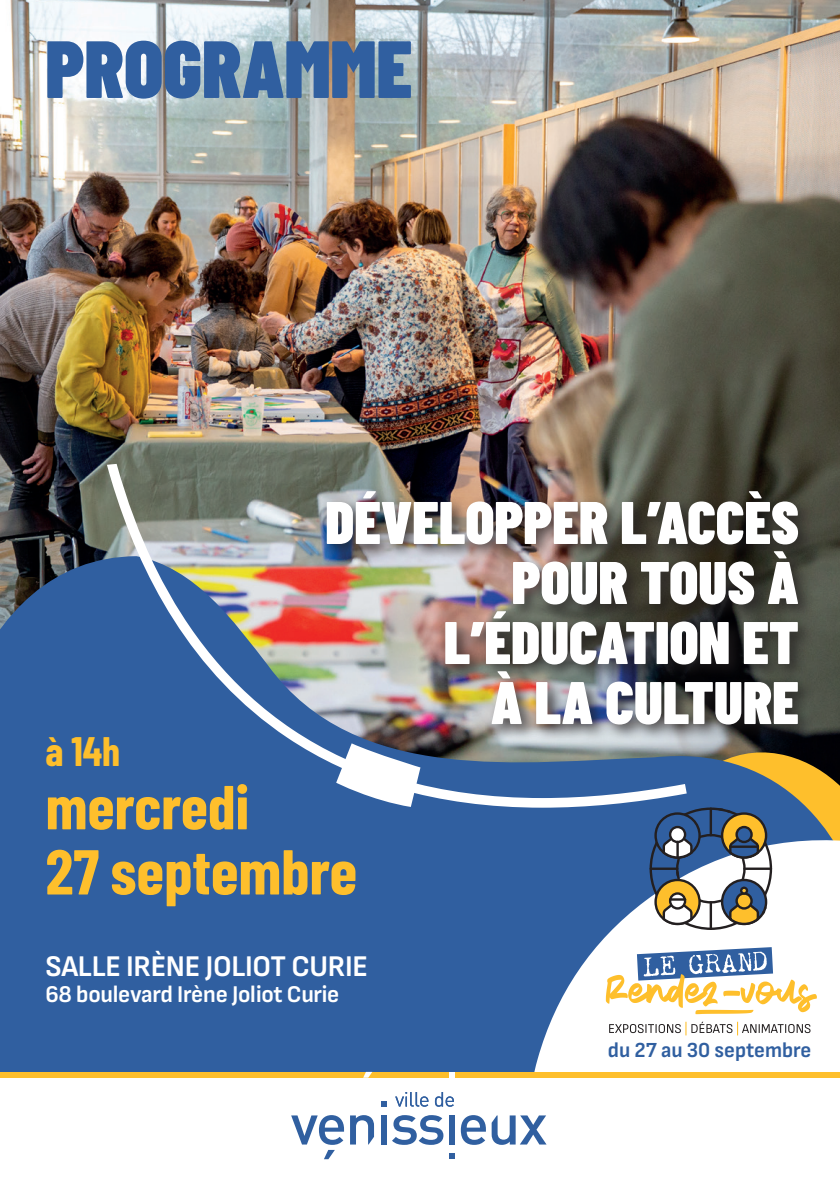
<style>
.page{position:relative;width:840px;height:1191px;background:#fff}
.page>*{position:absolute;margin:0;border:0;box-sizing:border-box;transform-origin:0 0}
.t1{font:900 81px "Barlow Condensed";color:#305fa0}
.t2{font:700 63.2px "Barlow Condensed";color:#febf2c}
.t3{font:700 62px "Barlow Condensed";color:#febf2c}
.t4{font:900 60px/60px "Barlow Condensed";color:#fff;text-align:right}
.t5{font:700 40.2px "Barlow Condensed";color:#febf2c}
.t6{font:700 semi-condensed 30px "Sofia Sans";letter-spacing:-.01em;color:#fff}
.t7{font:700 semi-condensed 24px "Sofia Sans";letter-spacing:-.01em;color:#fff}
.t8{font:700 semi-condensed 21.4px "Sofia Sans";color:#305fa0}
</style>
<div class="page">
<img style="left:0;top:0;width:839px;height:556px">
<div style="left:0;top:556px;width:839px;height:522px;background:#305fa0"></div>
<img style="left:107px;top:464px;width:579px;height:343px">
<svg style="left:336px;top:743px;width:84px;height:64px"></svg>
<div style="left:351px;top:794px;width:174px;height:284px;background:#305fa0"></div>
<svg style="left:525px;top:602px;width:314px;height:476px"></svg>
<div style="left:0;top:1072px;width:839px;height:5px;background:#febf2c"></div>
<svg style="left:291px;top:1115px;width:53px;height:29px"></svg>
<svg style="left:350px;top:1115px;width:24px;height:29px"></svg>
<div style="left:381px;top:1115px;width:6px;height:29px;background:#305fa0"></div>
<svg style="left:392px;top:1115px;width:51px;height:29px"></svg>
<div style="left:448px;top:1115px;width:6px;height:29px;background:#305fa0"></div>
<svg style="left:460px;top:1115px;width:25px;height:29px"></svg>
<svg style="left:491px;top:1115px;width:55px;height:29px"></svg>
<svg style="left:395px;top:1092px;width:33px;height:14px"></svg>
<svg style="left:434px;top:1092px;width:19px;height:14px"></svg>
<svg style="left:324px;top:1150px;width:10px;height:9px"></svg>
<svg style="left:381px;top:1101px;width:6px;height:5px"></svg>
<svg style="left:449px;top:1153px;width:5px;height:6px"></svg>
<svg style="left:363px;top:1072px;width:9px;height:5px"></svg>
<svg style="left:449px;top:1072px;width:5px;height:5px"></svg>
<div style="left:320px;top:485px;width:495px;height:256px;background:#231f20;opacity:.75"></div>
<svg style="left:649px;top:807px;width:122px;height:123px"></svg>
<svg style="left:608px;top:1021px;width:202px;height:14px"></svg>
<svg style="left:605px;top:947px;width:211px;height:67px"></svg>
<h1 class="t1" style="left:45px;top:38px;width:368px">PROGRAMME</h1>
<p class="t4" style="left:325px;top:497px;width:475px">DÉVELOPPER L’ACCÈS<br>POUR TOUS À<br>L’ÉDUCATION ET<br>À LA CULTURE</p>
<p class="t5" style="left:45px;top:737px;width:76px">à 14h</p>
<p class="t3" style="left:46px;top:784px;width:205px">mercredi</p>
<p class="t2" style="left:46px;top:848px;width:313px">27 septembre</p>
<p class="t6" style="left:45px;top:951px;width:324px">SALLE IRÈNE JOLIOT CURIE</p>
<p class="t7" style="left:45px;top:982px;width:295px">68 boulevard Irène Joliot Curie</p>
<p class="t8" style="left:607px;top:1039px;width:205px">du 27 au 30 septembre</p>
</div>
